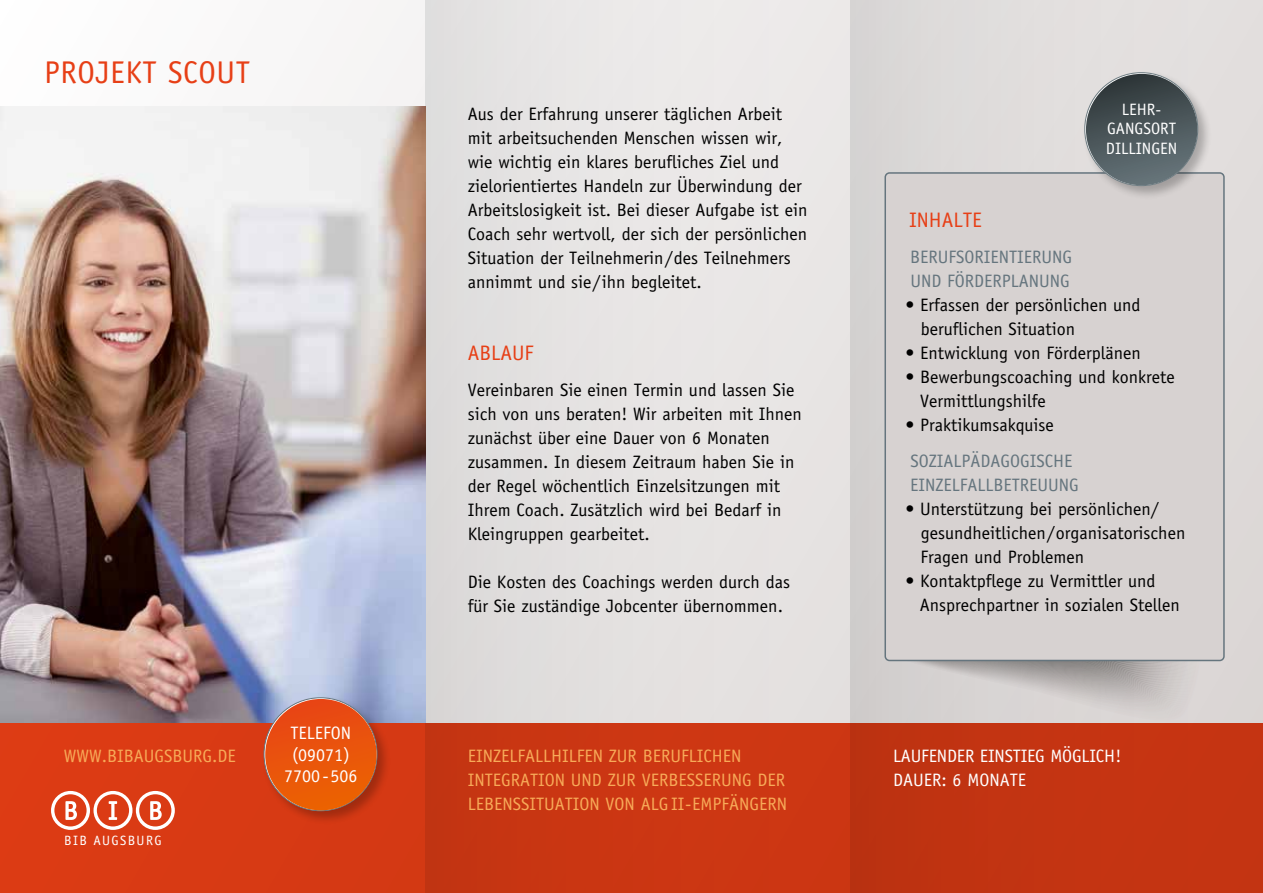
<style>
.page{position:relative;width:1263px;height:893px;background:#f9f8f8}
.page>*{position:absolute;margin:0;border:0;box-sizing:border-box;transform-origin:0 0}
.t1{font:31.5px "Officina Sans";letter-spacing:.02em;color:#e73f16}
.t2{font:21px "Officina Sans";color:#e73f16}
.t3{font:18px/24px "Officina Sans";color:#000}
.t4{font:18px/24px "Officina Sans";color:#f7aa58}
.t5{font:18px/24px "Officina Sans";color:#65757e}
.t6{font:18px/21.5px "Officina Sans";color:#fff}
.t7{font:16.5px/19.5px "Officina Sans";color:#fff;text-align:center}
.t8{font:13.5px "Officina Sans";letter-spacing:.1em;color:#fff}
</style>
<div class="page">
<div style="left:425px;top:0;width:425px;height:893px;background:#e6e3e2"></div>
<div style="left:850px;top:0;width:413px;height:893px;background:#dddad9"></div>
<img style="left:0;top:106px;width:425px;height:616px">
<svg style="left:889px;top:661px;width:325px;height:62px"></svg>
<div style="left:885px;top:173px;width:339px;height:487px;background:#d7d2d1;border-radius:4px"></div>
<div style="left:884px;top:172px;width:341px;height:489px;border:2px solid #65757e;border-radius:4px"></div>
<div style="left:0;top:723px;width:1263px;height:170px;background:linear-gradient(to right,#da3b14,#be3211)"></div>
<svg style="left:51px;top:791px;width:124px;height:39px"></svg>
<div style="left:261px;top:695px;width:131px;height:130px;background:#000;opacity:.25"></div>
<div style="left:265px;top:699px;width:112px;height:111px;background:linear-gradient(to bottom,#e84719,#eb6301);border-radius:56px"></div>
<div style="left:1082px;top:70px;width:130px;height:130px;background:#000;opacity:.25"></div>
<svg style="left:1085px;top:73px;width:113px;height:113px"></svg>
<div style="left:1086px;top:74px;width:111px;height:111px;background:linear-gradient(to bottom,#2f3739,#67757b);border-radius:56px"></div>
<h1 class="t1" style="left:44px;top:54px;width:207px">PROJEKT SCOUT</h1>
<p class="t4" style="left:64px;top:744px;width:174px">WWW.BIBAUGSBURG.DE</p>
<p class="t8" style="left:64px;top:833px;width:99px">BIB AUGSBURG</p>
<p class="t6" style="left:284px;top:722px;width:75px;text-align:center">TELEFON (09071)<br>7700-506</p>
<p class="t3" style="left:468px;top:102px;width:341px">Aus der Erfahrung unserer täglichen Arbeit mit arbeitsuchenden Menschen wissen wir, wie wichtig ein klares berufliches Ziel und zielorientiertes Handeln zur Überwindung der Arbeitslosigkeit ist. Bei dieser Aufgabe ist ein Coach sehr wertvoll, der sich der persönlichen Situation der Teilnehmerin/des Teilnehmers annimmt und sie/ihn begleitet.</p>
<p class="t2" style="left:468px;top:340px;width:67px">ABLAUF</p>
<p class="t3" style="left:468px;top:378px;width:336px">Vereinbaren Sie einen Termin und lassen Sie sich von uns beraten! Wir arbeiten mit Ihnen zunächst über eine Dauer von 6 Monaten zusammen. In diesem Zeitraum haben Sie in der Regel wöchentlich Einzelsitzungen mit Ihrem Coach. Zusätzlich wird bei Bedarf in Kleingruppen gearbeitet.</p>
<p class="t3" style="left:468px;top:570px;width:324px">Die Kosten des Coachings werden durch das für Sie zuständige Jobcenter übernommen.</p>
<p class="t7" style="left:1106px;top:100px;width:73px">LEHR-<br>GANGSORT<br>DILLINGEN</p>
<p class="t2" style="left:909px;top:208px;width:74px">INHALTE</p>
<p class="t5" style="left:910px;top:245px;width:164px">BERUFSORIENTIERUNG<br>UND FÖRDERPLANUNG</p>
<p class="t3" style="left:921px;top:293px;width:221px;text-indent:-15px">• Erfassen der persönlichen und beruflichen Situation</p>
<p class="t3" style="left:905px;top:341px;width:237px">• Entwicklung von Förderplänen</p>
<p class="t3" style="left:920px;top:365px;width:256px;text-indent:-15px">• Bewerbungscoaching und konkrete<br>Vermittlungshilfe</p>
<p class="t3" style="left:905px;top:413px;width:150px">• Praktikumsakquise</p>
<p class="t5" style="left:910px;top:449px;width:170px">SOZIALPÄDAGOGISCHE<br>EINZELFALLBETREUUNG</p>
<p class="t3" style="left:920px;top:497px;width:266px;text-indent:-15px">• Unterstützung bei persönlichen/ gesundheitlichen/organisatorischen<br>Fragen und Problemen</p>
<p class="t3" style="left:920px;top:569px;width:262px;text-indent:-14px">• Kontaktpflege zu Vermittler und<br>Ansprechpartner in sozialen Stellen</p>
<p class="t4" style="left:468px;top:744px;width:321px">EINZELFALLHILFEN ZUR BERUFLICHEN<br>INTEGRATION UND ZUR VERBESSERUNG DER<br>LEBENSSITUATION VON ALG II-EMPFÄNGERN</p>
<p class="t6" style="left:893px;top:744px;width:230px;line-height:24px">LAUFENDER EINSTIEG MÖGLICH!<br>DAUER: 6 MONATE</p>
</div>
